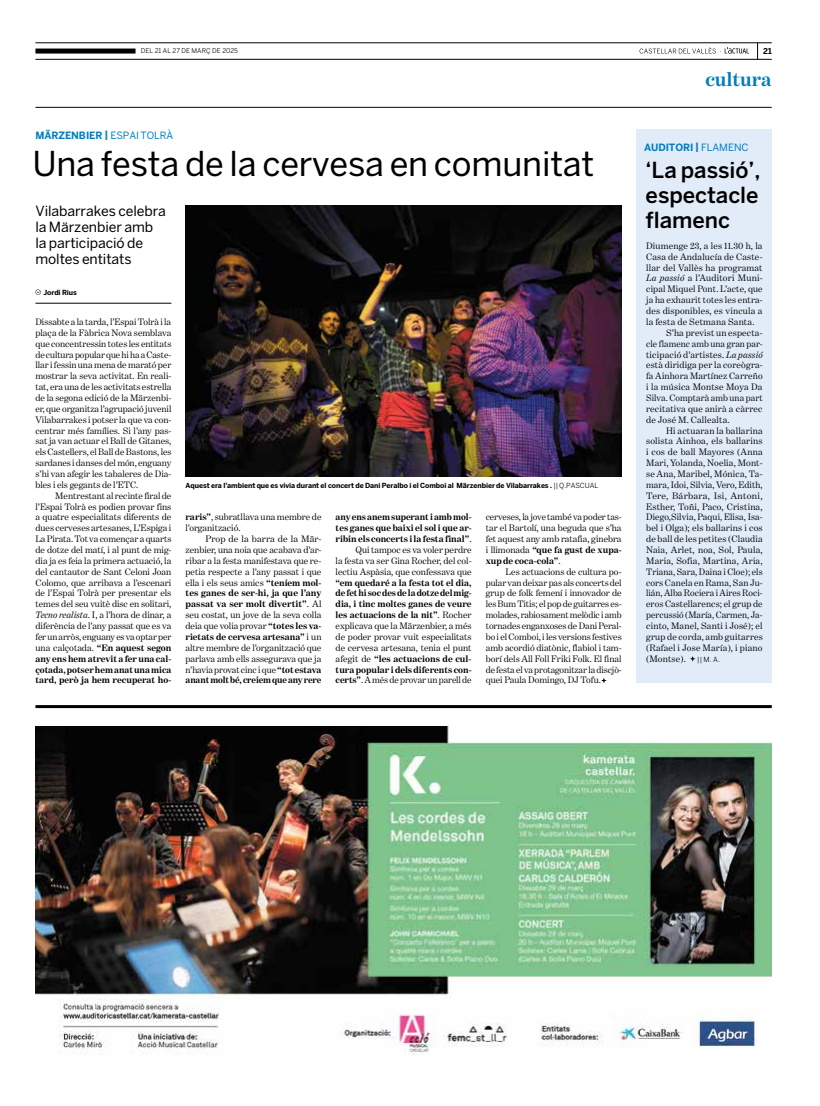
<style>
.page{position:relative;width:820px;height:1106px;background:#fff}
.page>*{position:absolute;margin:0;border:0;box-sizing:border-box;transform-origin:0 0}
.t1{font:34px "Benton Sans";letter-spacing:-.005em;color:#000}
.t2{font:500 22px/25px "Benton Sans";letter-spacing:-.005em;color:#000;text-align:justify}
.t3{font:700 20px "Benton Modern One";letter-spacing:-.005em;color:#007dc1}
.t4{font:14px/16px "Benton Sans";letter-spacing:-.005em;color:#000}
.t5{font:700 10px "Benton Sans";letter-spacing:-.01em;color:#007dc1}
.t6{font:9.5px/10.9px "Benton Modern One";letter-spacing:.01em;color:#000;text-align:justify}
.t7{font:700 9.5px/10.9px "Benton Modern One";color:#000;text-align:justify}
.t8{font:9.5px "Benton Modern One";letter-spacing:.03em;color:#000}
.t9{font:700 8px "Benton Sans";color:#000}
.t10{font:700 7px "Benton Sans";letter-spacing:-.01em;color:#000}
.t11{font:6.5px "Benton Sans";letter-spacing:.005em;color:#000}
.s1{font-weight:400}
.s2{font-style:italic}
.s3{font-weight:700}
.s4{font-family:"Benton Sans";font-size:7px}
</style>
<div class="page">
<svg style="left:757px;top:44px;width:1px;height:15px"></svg>
<svg style="left:639px;top:47px;width:109px;height:7px"></svg>
<hr style="left:35px;top:107px;width:736px;height:1px;background:#000">
<hr style="left:35px;top:43px;width:736px;height:1px;background:#000">
<hr style="left:35px;top:59px;width:736px;height:1px;background:#000">
<div style="left:35px;top:49px;width:100px;height:5px;background:#000"></div>
<img style="left:35px;top:726px;width:736px;height:329px">
<hr style="left:35px;top:705px;width:736px;height:3px;background:#000">
<div style="left:635px;top:129px;width:136px;height:554px;background:#e1ecf8"></div>
<svg style="left:690px;top:656px;width:5px;height:5px"></svg>
<svg style="left:35px;top:289px;width:6px;height:6px"></svg>
<hr style="left:35px;top:303px;width:136px;height:1px;background:#000">
<img style="left:185px;top:205px;width:436px;height:272px">
<svg style="left:601px;top:678px;width:5px;height:5px"></svg>
<p class="t11" style="left:141px;top:47px;width:99px">DEL 21 AL 27 DE MARÇ DE 2025</p>
<p class="t9" style="left:762px;top:46px;width:10px">21</p>
<h3 class="t3" style="left:705px;top:68px;width:68px">cultura</h3>
<p class="t5" style="left:35px;top:129px;width:139px">MÄRZENBIER | <span class="s1">ESPAI TOLRÀ</span></p>
<h1 class="t1" style="left:32px;top:144px;width:563px">Una festa de la cervesa en comunitat</h1>
<h3 class="t4" style="left:35px;top:202px;width:132px">Vilabarrakes celebra la Märzenbier amb la participació de moltes entitats</h3>
<p class="t10" style="left:43px;top:288px;width:35px">Jordi Rius</p>
<p class="t6" style="left:35px;top:316px;width:137px">Dissabte a la tarda, l’Espai Tolrà i la plaça de la Fàbrica Nova semblava que concentressin totes les entitats de cultura popular que hi ha a Caste&shy;llar i fessin una mena de marató per mostrar la seva activitat. En reali&shy;tat, era una de les activitats estrella de la segona edició de la Märzenbi&shy;er, que organitza l’agrupació juvenil Vilabarrakes i potser la que va con&shy;centrar més famílies. Si l’any pas&shy;sat ja van actuar el Ball de Gitanes, els Castellers, el Ball de Bastons, les sardanes i danses del món, enguany s’hi van afegir les tabaleres de Dia&shy;bles i els gegants de l’ETC.</p>
<p class="t6" style="left:35px;top:490px;width:137px;text-indent:20px">Mentrestant al recinte firal de l’Espai Tolrà es podien provar fins a quatre especialitats diferents de dues cerveses artesanes, L’Espiga i La Pirata. Tot va començar a quarts de dotze del matí, i al punt de mig&shy;dia ja es feia la primera actuació, la del cantautor de Sant Celoni Joan Colomo, que arribava a l’escenari de l’Espai Tolrà per presentar els temes del seu vuitè disc en solitari, <span class="s2">Tecno realista</span>. I, a l’hora de dinar, a diferència de l’any passat que es va fer un arròs, enguany es va optar per una calçotada. <span class="s3">“En aquest segon any ens hem atrevit a fer una cal&shy;çotada, potser hem anat una mica tard, però ja hem recuperat ho-</span></p>
<p class="t10" style="left:185px;top:481px;width:414px">Aquest era l’ambient que es vivia durant el concert de Dani Peralbo i el Comboi al Märzenbier de Vilabarrakes . <span class="s1">|| Q.PASCUAL</span></p>
<p class="t6" style="left:185px;top:512px;width:137px"><span class="s3">raris”</span>, subratllava una membre de l’organització.</p>
<p class="t6" style="left:185px;top:533px;width:137px;text-indent:20px">Prop de la barra de la Mär&shy;zenbier, una noia que acabava d’ar&shy;ribar a la festa manifestava que re&shy;petia respecte a l’any passat i que ella i els seus amics <span class="s3">“teníem mol&shy;tes ganes de ser-hi, ja que l’any passat va ser molt divertit”</span>. Al seu costat, un jove de la seva colla deia que volia provar <span class="s3">“totes les va&shy;rietats de cervesa artesana”</span> i un altre membre de l’organització que parlava amb ells assegurava que ja n’havia provat cinc i que <span class="s3">“tot estava anant molt bé, creiem que any rere</span></p>
<p class="t6" style="left:335px;top:512px;width:137px;text-align:right"><span class="s3">any ens anem superant i amb mol&shy;tes ganes que baixi el sol i que ar&shy;ribin els concerts i la festa final”</span>.<br>Qui tampoc es va voler perdre<br>la festa va ser Gina Rocher, del col· lectiu Aspàsia, que confessava que</p>
<p class="t7" style="left:335px;top:577px;width:137px">“em quedaré a la festa tot el dia, de fet hi soc des de la dotze del mig&shy;dia, i tinc moltes ganes de veure les actuacions de la nit”<span class="s1">. Rocher explicava que la Märzenbier, a més de poder provar vuit especialitats de cervesa artesana, tenia el punt afegit de</span> “les actuacions de cul&shy;tura popular i dels diferents con&shy;certs”<span class="s1">. A més de provar un parell de</span></p>
<p class="t6" style="left:485px;top:512px;width:137px">cerveses, la jove també va poder tas&shy;tar el Bartolí, una beguda que s’ha fet aquest any amb ratafia, ginebra i llimonada <span class="s3">“que fa gust de xupa&shy;xup de coca-cola”</span>.</p>
<p class="t6" style="left:485px;top:566px;width:137px;text-indent:20px">Les actuacions de cultura po&shy;pular van deixar pas als concerts del grup de folk femení i innovador de les Bum Titis; el pop de guitarres es&shy;molades, rabiosament melòdic i amb tornades enganxoses de Dani Peral&shy;bo i el Comboi, i les versions festives amb acordió diatònic, flabiol i tam&shy;borí dels All Foll Friki Folk. El final de festa el va protagonitzar la discjò&shy;quei Paula Domingo, DJ Tofu.</p>
<p class="t5" style="left:644px;top:141px;width:106px">AUDITORI | <span class="s1">FLAMENC</span></p>
<h2 class="t2" style="left:645px;top:157px;width:116px">‘La passió’, espectacle flamenc</h2>
<p class="t6" style="left:646px;top:240px;width:118px">Diumenge 23, a les 11.30 h, la</p>
<p class="t6" style="left:646px;top:251px;width:118px">Casa de Andalucía de Caste-</p>
<p class="t6" style="left:646px;top:262px;width:118px">llar del Vallès ha programat</p>
<p class="t6" style="left:646px;top:273px;width:118px"><span class="s2">La passió</span> a l’Auditori Muni-</p>
<p class="t6" style="left:646px;top:284px;width:118px">cipal Miquel Pont. L’acte, que</p>
<p class="t6" style="left:646px;top:294px;width:118px">ja ha exhaurit totes les entra-</p>
<p class="t6" style="left:646px;top:305px;width:118px">des disponibles, es vincula a</p>
<p class="t6" style="left:646px;top:316px;width:110px">la festa de Setmana Santa.</p>
<p class="t6" style="left:665px;top:327px;width:98px">S’ha previst un especta-</p>
<p class="t6" style="left:646px;top:338px;width:118px">cle flamenc amb una gran par-</p>
<p class="t6" style="left:646px;top:349px;width:118px">ticipació d’artistes. <span class="s2">La passió</span></p>
<p class="t6" style="left:646px;top:360px;width:118px">està diridiga per la coreògra-</p>
<p class="t6" style="left:646px;top:370px;width:118px">fa Ainhora Martínez Carreño</p>
<p class="t6" style="left:646px;top:381px;width:118px">i la música Montse Moya Da</p>
<p class="t6" style="left:646px;top:392px;width:118px">Silva. Comptarà amb una part</p>
<p class="t6" style="left:646px;top:403px;width:118px">recitativa que anirà a càrrec</p>
<p class="t6" style="left:646px;top:414px;width:85px">de José M. Callealta.</p>
<p class="t6" style="left:665px;top:425px;width:98px">Hi actuaran la ballarina</p>
<p class="t6" style="left:646px;top:436px;width:118px">solista Ainhoa, els ballarins</p>
<p class="t6" style="left:646px;top:446px;width:118px">i cos de ball Mayores (Anna</p>
<p class="t6" style="left:646px;top:457px;width:118px">Mari, Yolanda, Noelia, Mont-</p>
<p class="t6" style="left:646px;top:468px;width:118px">se Ana, Maribel, Mónica, Ta-</p>
<p class="t6" style="left:646px;top:479px;width:118px">mara, Idoi, Silvia, Vero, Edith,</p>
<p class="t8" style="left:646px;top:490px;width:118px">Tere, Bárbara, Isi, Antoni,</p>
<p class="t6" style="left:646px;top:501px;width:118px">Esther, Toñi, Paco, Cristina,</p>
<p class="t6" style="left:646px;top:512px;width:118px">Diego,Silvia, Paqui, Elisa, Isa-</p>
<p class="t6" style="left:646px;top:522px;width:118px">bel i Olga); els ballarins i cos</p>
<p class="t6" style="left:646px;top:533px;width:118px">de ball de les petites (Claudia</p>
<p class="t6" style="left:646px;top:544px;width:118px">Naia, Arlet, noa, Sol, Paula,</p>
<p class="t6" style="left:646px;top:555px;width:118px">Maria, Sofia, Martina, Aria,</p>
<p class="t6" style="left:646px;top:566px;width:118px">Triana, Sara, Daina i Cloe); els</p>
<p class="t6" style="left:646px;top:577px;width:118px">cors Canela en Rama, San Ju-</p>
<p class="t6" style="left:646px;top:588px;width:118px">lián, Alba Rociera i Aires Roci-</p>
<p class="t6" style="left:646px;top:598px;width:118px">eros Castellarencs; el grup de</p>
<p class="t6" style="left:646px;top:609px;width:118px">percussió (María, Carmen, Ja-</p>
<p class="t6" style="left:646px;top:620px;width:118px">cinto, Manel, Santi i José); el</p>
<p class="t6" style="left:646px;top:631px;width:118px">grup de corda, amb guitarres</p>
<p class="t6" style="left:646px;top:642px;width:118px">(Rafael i Jose María), i piano</p>
<p class="t6" style="left:646px;top:653px;width:75px">(Montse). <span class="s4">|| M. A.</span></p>
</div>
